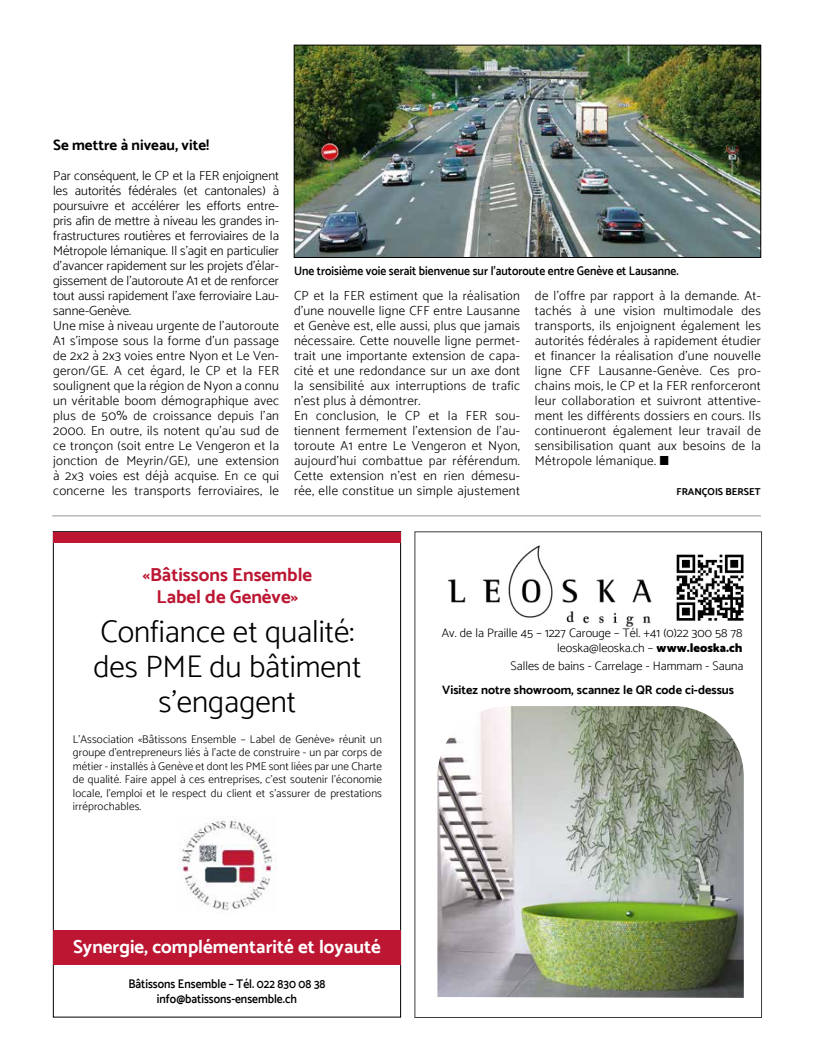
<style>
.page{position:relative;width:815px;height:1063px;background:#fff}
.page>*{position:absolute;margin:0;border:0;box-sizing:border-box;transform-origin:0 0}
.t1{font:300 31.25px/35px "Catamaran";color:#000;text-align:center}
.t2{font:700 18.75px "Catamaran";color:#fff}
.t3{font:700 18.75px/22.5px "Catamaran";color:#bc1632;text-align:center}
.t4{font:700 15px "Catamaran";color:#000}
.t5{font:300 13.12px/15px "Catamaran";letter-spacing:.02em;color:#000}
.t6{font:600 12.5px/15px "Catamaran";color:#000;text-align:center;scale:.92 1}
.t7{font:300 12.38px/15.1px "Catamaran";color:#000;text-align:right}
.t8{font:700 12.38px "Catamaran";color:#000}
.t9{font:300 11.25px/13.5px "Catamaran";letter-spacing:.01em;color:#000;text-align:justify}
.t10{font:700 10px "Catamaran";color:#000}
.s1{font-weight:900}
</style>
<div class="page">
<hr style="left:52px;top:516px;width:709px;height:1px;background:#979696">
<img style="left:448px;top:545px;width:204px;height:82px">
<img style="left:437px;top:706px;width:307px;height:292px">
<img style="left:676px;top:554px;width:68px;height:67px">
<img style="left:296px;top:47px;width:463px;height:209px">
<div style="left:294px;top:45px;width:467px;height:213px;border:1px solid #000"></div>
<div style="left:53px;top:930px;width:348px;height:34px;background:#bc1632"></div>
<img style="left:178px;top:820px;width:95px;height:91px">
<div style="left:53px;top:532px;width:348px;height:10px;background:#bc1632"></div>
<p class="t4" style="left:53px;top:136px;width:158px">Se mettre à niveau, vite!</p>
<p class="t5" style="left:53px;top:168px;width:227px">Par conséquent, le CP et la FER enjoignent les autorités fédérales (et cantonales) à poursuivre et accélérer les efforts entre&shy;pris afin de mettre à niveau les grandes in&shy;frastructures routières et ferroviaires de la Métropole lémanique. Il s’agit en particulier d’avancer rapidement sur les projets d’élar&shy;gissement de l’autoroute A1 et de renforcer tout aussi rapidement l’axe ferroviaire Lau&shy;sanne-Genève.<br>Une mise à niveau urgente de l’autoroute A1 s’impose sous la forme d’un passage de 2x2 à 2x3 voies entre Nyon et Le Ven&shy;geron/GE. A cet égard, le CP et la FER soulignent que la région de Nyon a connu un véritable boom démographique avec plus de 50% de croissance depuis l’an 2000. En outre, ils notent qu’au sud de ce tronçon (soit entre Le Vengeron et la jonction de Meyrin/GE), une extension à 2x3 voies est déjà acquise. En ce qui concerne les transports ferroviaires, le</p>
<p class="t6" style="left:294px;top:263px;width:419px">Une troisième voie serait bienvenue sur l’autoroute entre Genève et Lausanne.</p>
<p class="t5" style="left:294px;top:288px;width:227px">CP et la FER estiment que la réalisation d’une nouvelle ligne CFF entre Lausanne et Genève est, elle aussi, plus que jamais nécessaire. Cette nouvelle ligne permet&shy;trait une importante extension de capa&shy;cité et une redondance sur un axe dont la sensibilité aux interruptions de trafic n’est plus à démontrer.<br>En conclusion, le CP et la FER sou&shy;tiennent fermement l’extension de l’au&shy;toroute A1 entre Le Vengeron et Nyon, aujourd’hui combattue par référendum.<br>Cette extension n’est en rien démesu&shy;rée, elle constitue un simple ajustement</p>
<p class="t5" style="left:535px;top:288px;width:227px;text-align:justify">de l’offre par rapport à la demande. At&shy;tachés à une vision multimodale des transports, ils enjoignent également les autorités fédérales à rapidement étudier et financer la réalisation d’une nouvelle ligne CFF Lausanne-Genève. Ces pro&shy;chains mois, le CP et la FER renforceront leur collaboration et suivront attentive&shy;ment les différents dossiers en cours. Ils continueront également leur travail de sensibilisation quant aux besoins de la Métropole lémanique. ■</p>
<p class="t10" style="left:677px;top:486px;width:86px">FRANÇOIS BERSET</p>
<h2 class="t3" style="left:143px;top:563px;width:171px">«Bâtissons Ensemble<br>Label de Genève»</h2>
<h1 class="t1" style="left:93px;top:613px;width:269px">Confiance et qualité: des PME du bâtiment s’engagent</h1>
<p class="t9" style="left:73px;top:732px;width:311px">L’Association «Bâtissons Ensemble – Label de Genève» réunit un groupe d’entrepreneurs liés à l’acte de construire - un par corps de métier - installés à Genève et dont les PME sont liées par une Charte de qualité. Faire appel à ces entreprises, c’est soutenir l’économie locale, l’emploi et le respect du client et s’assurer de prestations irréprochables.</p>
<h2 class="t2" style="left:73px;top:935px;width:309px">Synergie, complémentarité et loyauté</h2>
<p class="t6" style="left:128px;top:976px;width:216px">Bâtissons Ensemble – Tél. 022 830 08 38 info@batissons-ensemble.ch</p>
<p class="t7" style="left:442px;top:625px;width:302px">Av. de la Praille 45 – 1227 Carouge – Tél. +41 (0)22 300 58 78 leoska@leoska.ch – <span class="s1">www.leoska.ch</span></p>
<p class="t7" style="left:510px;top:658px;width:235px">Salles de bains - Carrelage - Hammam - Sauna</p>
<p class="t8" style="left:442px;top:682px;width:293px">Visitez notre showroom, scannez le QR code ci-dessus</p>
</div>
